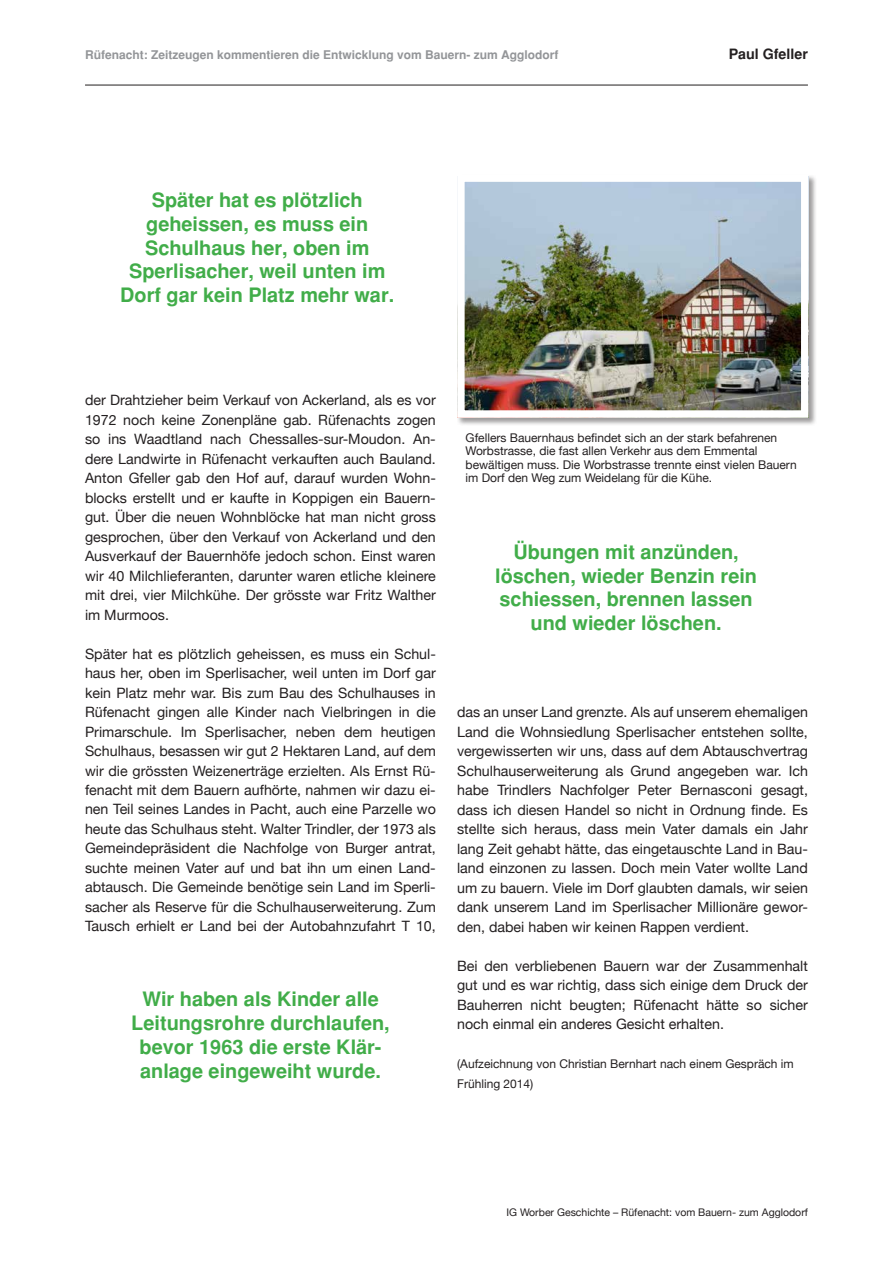
<style>
.page{position:relative;width:893px;height:1263px;background:#fff}
.page>*{position:absolute;margin:0;border:0;box-sizing:border-box;transform-origin:0 0}
.t1{font:700 19.95px/23.9px "Helvetica";color:#41ad49;text-align:center}
.t2{font:14.25px/19.5px "Helvetica Neue";color:#231f20;text-align:justify}
.t3{font:700 14.25px "Helvetica";color:#231f20}
.t4{font:12px/13.5px "Helvetica Neue";color:#231f20}
.t5{font:700 12px "Helvetica";color:#939598}
.t6{font:10.5px "Helvetica Neue";color:#231f20}
</style>
<div class="page">
<div style="left:457px;top:174px;width:360px;height:253px;background:#231f20;opacity:.45"></div>
<img style="left:466px;top:183px;width:333px;height:226px">
<div style="left:457px;top:174px;width:351px;height:244px;border:8px solid #fff"></div>
<hr style="left:85px;top:85px;width:723px;height:1px;background:#231f20">
<p class="t5" style="left:85px;top:48px;width:475px">Rüfenacht: Zeitzeugen kommentieren die Entwicklung vom Bauern- zum Agglodorf</p>
<p class="t3" style="left:729px;top:46px;width:81px">Paul Gfeller</p>
<h1 class="t1" style="left:120px;top:188px;width:276px">Später hat es plötzlich geheissen, es muss ein<br>Schulhaus her, oben im<br>Sperlisacher, weil unten im<br>Dorf gar kein Platz mehr war.</h1>
<p class="t2" style="left:85px;top:391px;width:352px">der Drahtzieher beim Verkauf von Ackerland, als es vor 1972 noch keine Zonenpläne gab. Rüfenachts zogen so ins Waadtland nach Chessalles-sur-Moudon. An&shy;dere Landwirte in Rüfenacht verkauften auch Bauland.<br>Anton Gfeller gab den Hof auf, darauf wurden Wohn&shy;blocks erstellt und er kaufte in Koppigen ein Bauern&shy;gut. Über die neuen Wohnblöcke hat man nicht gross gesprochen, über den Verkauf von Ackerland und den Ausverkauf der Bauernhöfe jedoch schon. Einst waren wir 40 Milchlieferanten, darunter waren etliche kleinere mit drei, vier Milchkühe. Der grösste war Fritz Walther im Murmoos.</p>
<p class="t2" style="left:85px;top:644px;width:352px">Später hat es plötzlich geheissen, es muss ein Schul&shy;haus her, oben im Sperlisacher, weil unten im Dorf gar kein Platz mehr war. Bis zum Bau des Schulhauses in Rüfenacht gingen alle Kinder nach Vielbringen in die Primarschule. Im Sperlisacher, neben dem heutigen Schulhaus, besassen wir gut 2 Hektaren Land, auf dem wir die grössten Weizenerträge erzielten. Als Ernst Rü&shy;fenacht mit dem Bauern aufhörte, nahmen wir dazu ei&shy;nen Teil seines Landes in Pacht, auch eine Parzelle wo heute das Schulhaus steht. Walter Trindler, der 1973 als Gemeindepräsident die Nachfolge von Burger antrat, suchte meinen Vater auf und bat ihn um einen Land&shy;abtausch. Die Gemeinde benötige sein Land im Sperli&shy;sacher als Reserve für die Schulhauserweiterung. Zum Tausch erhielt er Land bei der Autobahnzufahrt T 10,</p>
<h1 class="t1" style="left:131px;top:987px;width:260px">Wir haben als Kinder alle<br>Leitungsrohre durchlaufen, bevor 1963 die erste Klär&shy;anlage eingeweiht wurde.</h1>
<p class="t4" style="left:466px;top:432px;width:333px">Gfellers Bauernhaus befindet sich an der stark befahrenen Worbstrasse, die fast allen Verkehr aus dem Emmental bewältigen muss. Die Worbstrasse trennte einst vielen Bauern im Dorf den Weg zum Weidelang für die Kühe.</p>
<h1 class="t1" style="left:495px;top:540px;width:263px">Übungen mit anzünden, löschen, wieder Benzin rein schiessen, brennen lassen und wieder löschen.</h1>
<p class="t2" style="left:457px;top:703px;width:352px">das an unser Land grenzte. Als auf unserem ehemaligen Land die Wohnsiedlung Sperlisacher entstehen sollte, vergewisserten wir uns, dass auf dem Abtauschvertrag Schulhauserweiterung als Grund angegeben war. Ich habe Trindlers Nachfolger Peter Bernasconi gesagt, dass ich diesen Handel so nicht in Ordnung finde. Es stellte sich heraus, dass mein Vater damals ein Jahr lang Zeit gehabt hätte, das eingetauschte Land in Bau&shy;land einzonen zu lassen. Doch mein Vater wollte Land um zu bauern. Viele im Dorf glaubten damals, wir seien dank unserem Land im Sperlisacher Millionäre gewor&shy;den, dabei haben wir keinen Rappen verdient.</p>
<p class="t2" style="left:457px;top:956px;width:352px">Bei den verbliebenen Bauern war der Zusammenhalt gut und es war richtig, dass sich einige dem Druck der Bauherren nicht beugten; Rüfenacht hätte so sicher noch einmal ein anderes Gesicht erhalten.</p>
<p class="t4" style="left:457px;top:1055px;width:338px;line-height:19.5px">(Aufzeichnung von Christian Bernhart nach einem Gespräch im<br>Frühling 2014)</p>
<p class="t6" style="left:506px;top:1204px;width:303px">IG Worber Geschichte – Rüfenacht: vom Bauern- zum Agglodorf</p>
</div>
